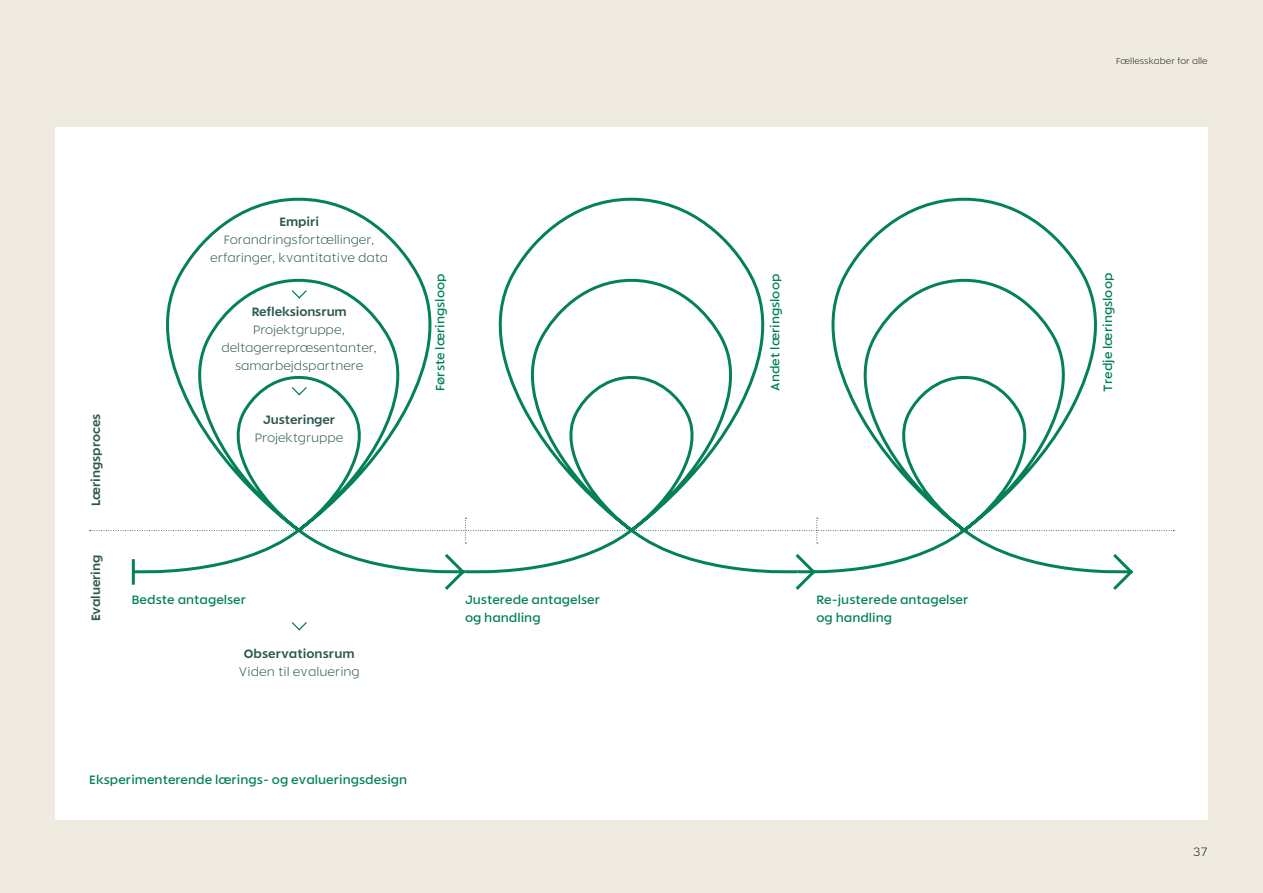
<style>
.page{position:relative;width:1263px;height:893px;background:#f0ebe1}
.page>*{position:absolute;margin:0;border:0;box-sizing:border-box;transform-origin:0 0}
.mellemrubrik_gammel{font:500 12px/18px "Rodia";color:#048155}
.mellemrubrik_gammel-2{font:300 12px/18px "Rodia";letter-spacing:-.01em;color:#2e5852;text-align:center}
.mellemrubrik_gammel-3{font:600 12px "Rodia";letter-spacing:-.01em;color:#2e5852}
.t1{font:300 12px "Rodia";color:#231f20}
.t2{font:300 8.55px "Rodia";color:#231f20}
.s1{font-weight:600}
</style>
<div class="page">
<div style="left:55px;top:128px;width:1153px;height:692px;background:#fff"></div>
<svg style="left:131px;top:197px;width:311px;height:381px"></svg>
<svg style="left:465px;top:197px;width:327px;height:377px"></svg>
<svg style="left:816px;top:197px;width:294px;height:377px"></svg>
<svg style="left:90px;top:518px;width:1084px;height:26px"></svg>
<hr style="left:132px;top:559px;width:3px;height:26px;background:#048155">
<svg style="left:442px;top:551px;width:26px;height:39px"></svg>
<svg style="left:792px;top:551px;width:27px;height:39px"></svg>
<svg style="left:1110px;top:554px;width:24px;height:36px"></svg>
<svg style="left:290px;top:289px;width:18px;height:11px"></svg>
<svg style="left:290px;top:386px;width:18px;height:11px"></svg>
<svg style="left:291px;top:622px;width:16px;height:9px"></svg>
<p class="t2" style="left:1116px;top:56px;width:93px">Fællesskaber for alle</p>
<p class="mellemrubrik_gammel-3" style="left:89px;top:506px;width:94px;rotate:-90deg">Læringsproces</p>
<p class="mellemrubrik_gammel-3" style="left:89px;top:621px;width:68px;rotate:-90deg">Evaluering</p>
<p class="mellemrubrik_gammel-3" style="left:279px;top:215px;width:41px">Empiri</p>
<p class="mellemrubrik_gammel-2" style="left:210px;top:231px;width:180px">Forandringsfortællinger, erfaringer, kvantitative data</p>
<p class="mellemrubrik_gammel-3" style="left:252px;top:305px;width:97px">Refleksionsrum</p>
<p class="mellemrubrik_gammel-2" style="left:221px;top:321px;width:157px">Projektgruppe, deltagerrepræsentanter, samarbejdspartnere</p>
<p class="mellemrubrik_gammel-3" style="left:263px;top:413px;width:74px">Justeringer</p>
<p class="mellemrubrik_gammel-2" style="left:255px;top:429px;width:90px">Projektgruppe</p>
<p class="mellemrubrik_gammel" style="left:132px;top:591px;width:116px">Bedste antagelser</p>
<p class="mellemrubrik_gammel-2" style="left:239px;top:645px;width:123px"><span class="s1">Observationsrum<br></span>Viden til evaluering</p>
<p class="mellemrubrik_gammel" style="left:431px;top:391px;width:119px;rotate:-90deg">Første læringsloop</p>
<p class="mellemrubrik_gammel" style="left:766px;top:391px;width:118px;rotate:-90deg">Andet læringsloop</p>
<p class="mellemrubrik_gammel" style="left:1099px;top:392px;width:120px;rotate:-90deg">Tredje læringsloop</p>
<p class="mellemrubrik_gammel" style="left:465px;top:591px;width:137px">Justerede antagelser og handling</p>
<p class="mellemrubrik_gammel" style="left:816px;top:591px;width:154px">Re-justerede antagelser og handling</p>
<p class="mellemrubrik_gammel" style="left:89px;top:771px;width:319px">Eksperimenterende lærings- og evalueringsdesign</p>
<p class="t1" style="left:1193px;top:845px;width:16px">37</p>
</div>
